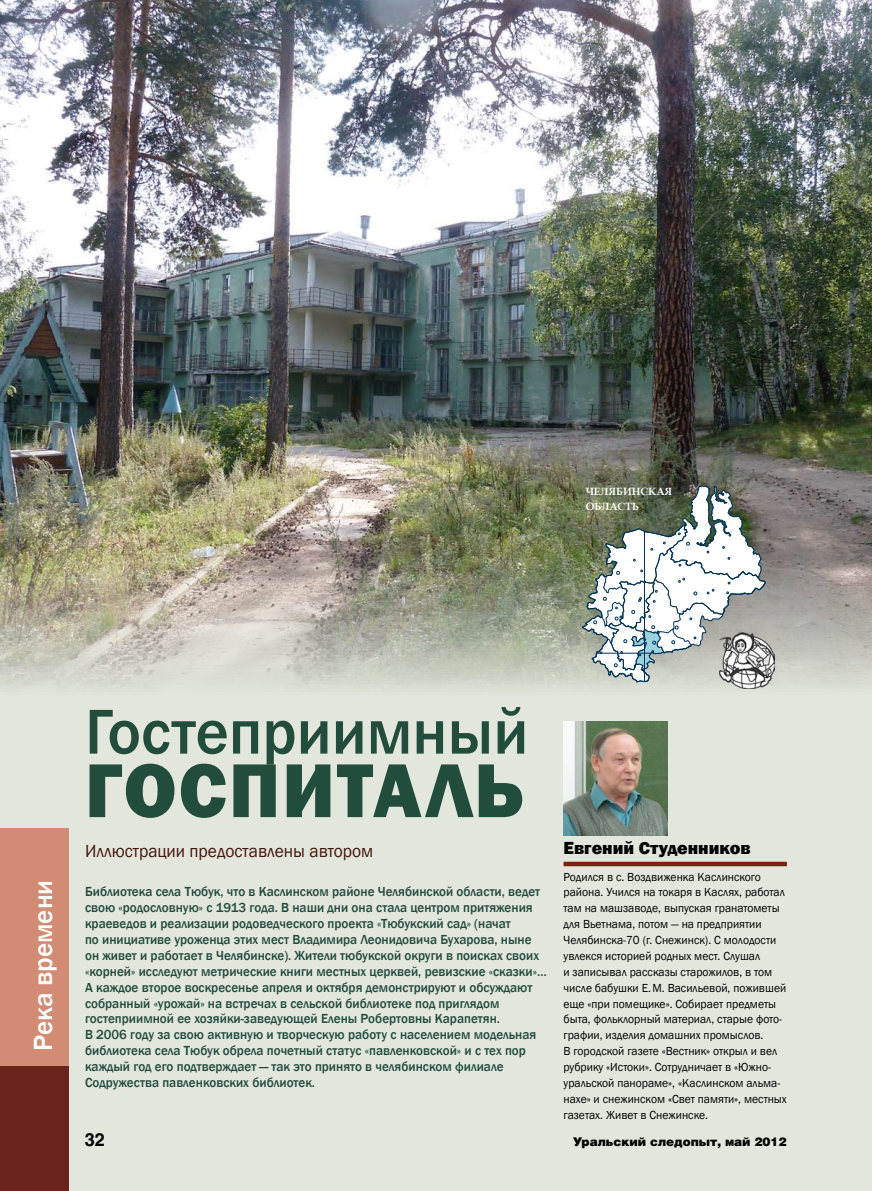
<style>
.page{position:relative;width:872px;height:1191px;background:#e2e6dc}
.page>*{position:absolute;margin:0;border:0;box-sizing:border-box;transform-origin:0 0}
.t1{font:800 78.9px "Franklin Gothic";letter-spacing:.03em;color:#224c3c}
.t2{font:500 65.55px "Franklin Gothic";color:#224c3c}
.t3{font:500 27px "Franklin Gothic";color:#fff}
.t4{font:18px "Franklin Gothic";color:#44170b}
.t5{font:800 18px "Franklin Gothic";color:#000}
.t6{font:700 18px "Helios";color:#000}
.t7{font:500 13.5px/15.9px "Franklin Gothic";color:#224c3c}
.t8{font:12px/15.9px "Franklin Gothic";color:#000}
.t9{font:12px "Helios Black C";color:#000}
.t10{font:700 10.5px "Book Antiqua";color:#fff}
</style>
<div class="page">
<img style="left:0;top:0;width:872px;height:689px">
<div style="left:0;top:828px;width:69px;height:363px;background:#d28c73"></div>
<div style="left:0;top:1066px;width:69px;height:125px;background:#6a231c"></div>
<svg style="left:581px;top:484px;width:185px;height:199px;background:#b1b8b3"></svg>
<img style="left:719px;top:632px;width:55px;height:56px">
<hr style="left:644px;top:531px;width:1px;height:150px;background:#003154">
<hr style="left:597px;top:653px;width:54px;height:1px;background:#003154">
<div style="left:563px;top:861px;width:224px;height:5px;background:#772310"></div>
<img style="left:563px;top:722px;width:104px;height:113px">
<p class="t10" style="left:585px;top:484px;width:40px">Челябинска</p>
<p class="t10" style="left:664px;top:484px;width:9px">я</p>
<p class="t10" style="left:585px;top:499px;width:18px">облас</p>
<p class="t10" style="left:625px;top:499px;width:15px">ть</p>
<h3 class="t3" style="left:27px;top:1051px;width:173px;rotate:-90deg">Река времени</h3>
<h2 class="t2" style="left:85px;top:691px;width:445px">Гостеприимный</h2>
<h1 class="t1" style="left:85px;top:739px;width:440px">госпиталь</h1>
<h3 class="t4" style="left:85px;top:839px;width:290px">Иллюстрации предоставлены автором</h3>
<p class="t7" style="left:85px;top:884px;width:463px">Библиотека села Тюбук, что в Каслинском районе Челябинской области, ведет свою «родословную» с 1913 года. В наши дни она стала центром притяжения краеведов и реализации родоведческого проекта «Тюбукский сад» (начат<br>по инициативе уроженца этих мест Владимира Леонидовича Бухарова, ныне он живет и работает в Ч елябинске). Жители тюбукской округи в поисках своих «корней» исследуют метрические книги местных церквей, ревизские «сказки»… А каждое второе воскресенье апреля и октября демонстрируют и обсуждают собранный «урожай» на встречах в сельской библиотеке под приглядом гостеприимной ее хозяйки-заведующей Елены Робертовны Карапетян.<br>В 2006 году за свою активную и творческую работу с населением модельная библиотека села Тюбук обрела почетный статус «павленковской» и с тех пор каждый год его подтверждает — так это принято в челябинском филиале Содружества павленковских библиотек.</p>
<h3 class="t5" style="left:563px;top:836px;width:189px">Евгений Студенников</h3>
<p class="t8" style="left:563px;top:869px;width:225px">Родился в с. Воздвиженка Каслинского района. Учился на токаря в Каслях, работал там на машзаводе, выпуская гранатометы для Вьетнама, потом — на предприятии Челябинска‑70 (г. Снежинск). С молодости увлекся историей родных мест. Слушал<br>и записывал рассказы старожилов, в том числе бабушки Е.М. Васильевой, пожившей еще «при помещике». Собирает предметы быта, фольклорный материал, старые фото&shy;графии, изделия домашних промыслов.<br>В городской газете «Вестник» открыл и вел рубрику «Истоки». Сотрудничает в «Южно&shy;уральской панораме», «Каслинском альма&shy;нахе» и снежинском «Свет памяти», местных газетах. Живет в Снежинске.</p>
<h3 class="t6" style="left:85px;top:1129px;width:22px">32</h3>
<p class="t9" style="left:573px;top:1134px;width:215px">Уральский следопыт, май 2012</p>
</div>
